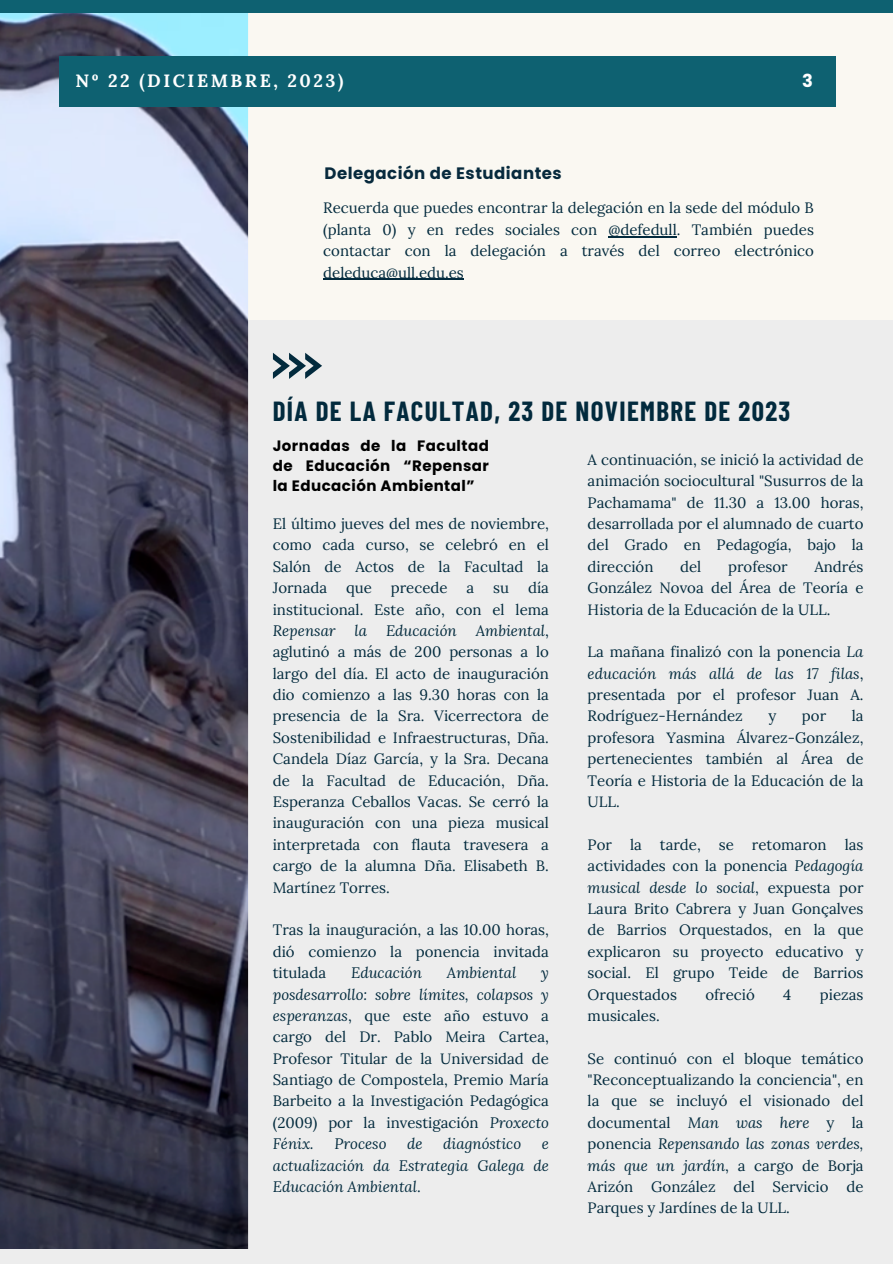
<style>
.page{position:relative;width:893px;height:1264px;background:#fff}
.page>*{position:absolute;margin:0;border:0;box-sizing:border-box;transform-origin:0 0}
.t1{font:700 27px "Barlow Condensed";letter-spacing:.05em;color:#022a3d}
.t2{font:700 17.85px "Lora";letter-spacing:.14em;color:#fff}
.t3{font:700 17.85px "Poppins";color:#fff}
.t4{font:700 16.5px "Poppins";letter-spacing:.03em;color:#072a3d}
.t5{font:15px/21.3px "Lora";color:#022a3d;text-align:justify}
.t6{font:italic 15px/21.3px "Lora";color:#022a3d;text-align:justify}
.t7{font:700 15px/20.2px "Poppins";letter-spacing:.03em;color:#000;text-align:justify}
.s1{font-style:italic}
.s2{font-style:normal}
</style>
<div class="page">
<div style="left:201px;top:313px;width:691px;height:938px;background:#ededed"></div>
<div style="left:0;top:0;width:892px;height:320px;background:#faf8f2"></div>
<img style="left:0;top:12px;width:248px;height:1237px">
<hr style="left:608px;top:236px;width:68px;height:1px;background:#022a3d">
<hr style="left:323px;top:279px;width:141px;height:1px;background:#022a3d">
<div style="left:59px;top:56px;width:776px;height:51px;background:#0e6171"></div>
<div style="left:0;top:0;width:892px;height:12px;background:#0e6171"></div>
<div style="left:0;top:1249px;width:892px;height:14px;background:#ededed"></div>
<svg style="left:273px;top:353px;width:49px;height:25px"></svg>
<p class="t2" style="left:75px;top:69px;width:269px">Nº 22 (DICIEMBRE, 2023)</p>
<p class="t3" style="left:802px;top:68px;width:12px">3</p>
<p class="t4" style="left:324px;top:162px;width:239px">Delegación de Estudiantes</p>
<p class="t5" style="left:323px;top:197px;width:492px">Recuerda que puedes encontrar la delegación en la sede del módulo B (planta 0) y en redes sociales con @defedull. También puedes contactar con la delegación a través del correo electrónico deleduca@ull.edu.es</p>
<p class="t1" style="left:273px;top:393px;width:519px">DÍA DE LA FACULTAD, 23 DE NOVIEMBRE DE 2023</p>
<p class="t7" style="left:273px;top:435px;width:218px">Jornadas de la Facultad de Educación “Repensar la Educación Ambiental”</p>
<p class="t5" style="left:587px;top:449px;width:277px">A continuación, se inició la actividad de animación sociocultural "Susurros de la Pachamama" de 11.30 a 13.00 horas, desarrollada por el alumnado de cuarto del Grado en Pedagogía, bajo la dirección</p>
<p class="t5" style="left:273px;top:513px;width:278px">El último jueves del mes de noviembre, como cada curso, se celebró en el Salón de Actos de la Facultad la Jornada</p>
<p class="t5" style="left:587px;top:555px;width:277px;text-indent:227px">Andrés González Novoa del Área de Teoría e Historia de la Educación de la ULL.</p>
<p class="t5" style="left:587px;top:641px;width:277px">La mañana finalizó con la ponencia <span class="s1">La educación más allá de las 17 filas</span>, presentada por el profesor Juan A.<br>Rodríguez-Hernández</p>
<p class="t5" style="left:680px;top:555px;width:23px">del</p>
<p class="t5" style="left:728px;top:555px;width:61px">profesor</p>
<p class="t5" style="left:273px;top:577px;width:278px;text-indent:255px">día institucional. Este año, con el lema <span class="s1">Repensar</span></p>
<p class="t5" style="left:346px;top:577px;width:27px">que</p>
<p class="t5" style="left:391px;top:577px;width:58px">precede</p>
<p class="t5" style="left:466px;top:577px;width:9px">a</p>
<p class="t5" style="left:493px;top:577px;width:17px">su</p>
<p class="t6" style="left:354px;top:619px;width:14px">la</p>
<p class="t6" style="left:386px;top:619px;width:72px">Educación</p>
<p class="t5" style="left:273px;top:620px;width:278px;text-indent:203px"><span class="s1">Ambiental</span>, aglutinó a más de 200 personas a lo largo del día. El acto de inauguración dio comienzo a las 9.30 horas con la presencia de la Sra. Vicerrectora de Sostenibilidad e Infraestructuras, Dña.<br>Candela Díaz García, y la Sra. Decana de la Facultad de Educación, Dña.<br>Esperanza Ceballos Vacas. Se cerró la inauguración con una pieza musical interpretada con flauta travesera a cargo de la alumna Dña. Elisabeth B.<br>Martínez Torres.</p>
<p class="t5" style="left:273px;top:919px;width:278px">Tras la inauguración, a las 10.00 horas, dió comienzo la ponencia invitada titulada</p>
<p class="t5" style="left:587px;top:705px;width:277px;text-indent:264px">la profesora Yasmina Álvarez-González, pertenecientes también al Área de Teoría e Historia de la Educación de la ULL.</p>
<p class="t5" style="left:587px;top:833px;width:277px">Por la tarde, se retomaron las actividades con la ponencia <span class="s1">Pedagogía musical desde lo social</span>, expuesta por Laura Brito Cabrera y Juan Gonçalves de Barrios Orquestados, en la que explicaron su proyecto educativo y social. El grupo Teide de Barrios Orquestados</p>
<p class="t5" style="left:768px;top:705px;width:9px">y</p>
<p class="t5" style="left:801px;top:705px;width:26px">por</p>
<p class="t6" style="left:351px;top:961px;width:72px">Educación</p>
<p class="t6" style="left:447px;top:961px;width:71px">Ambiental</p>
<p class="t5" style="left:273px;top:962px;width:278px;text-indent:268px"><span class="s1">y posdesarrollo: sobre límites, colapsos y esperanzas</span>, que este año estuvo a cargo del Dr. Pablo Meira Cartea, Profesor Titular de la Universidad de Santiago de Compostela, Premio María Barbeito a la Investigación Pedagógica (2009) por la investigación <span class="s1">Proxecto Fénix.</span></p>
<p class="t5" style="left:705px;top:983px;width:51px">ofreció</p>
<p class="t5" style="left:783px;top:983px;width:10px">4</p>
<p class="t5" style="left:819px;top:983px;width:45px">piezas</p>
<p class="t5" style="left:587px;top:1004px;width:74px">musicales.</p>
<p class="t5" style="left:587px;top:1047px;width:277px">Se continuó con el bloque temático "Reconceptualizando la conciencia", en la que se incluyó el visionado del documental <span class="s1">Man was here</span> y la ponencia <span class="s1">Repensando las zonas verdes, más que un jardín</span>, a cargo de Borja Arizón González del Servicio de Parques y Jardínes de la ULL.</p>
<p class="t6" style="left:334px;top:1132px;width:54px">Proceso</p>
<p class="t6" style="left:407px;top:1132px;width:17px">de</p>
<p class="t6" style="left:443px;top:1132px;width:79px">diagnóstico</p>
<p class="t6" style="left:273px;top:1132px;width:278px;text-indent:269px">e actualización da Estrategia Galega de Educación Ambiental<span class="s2">.</span></p>
</div>
